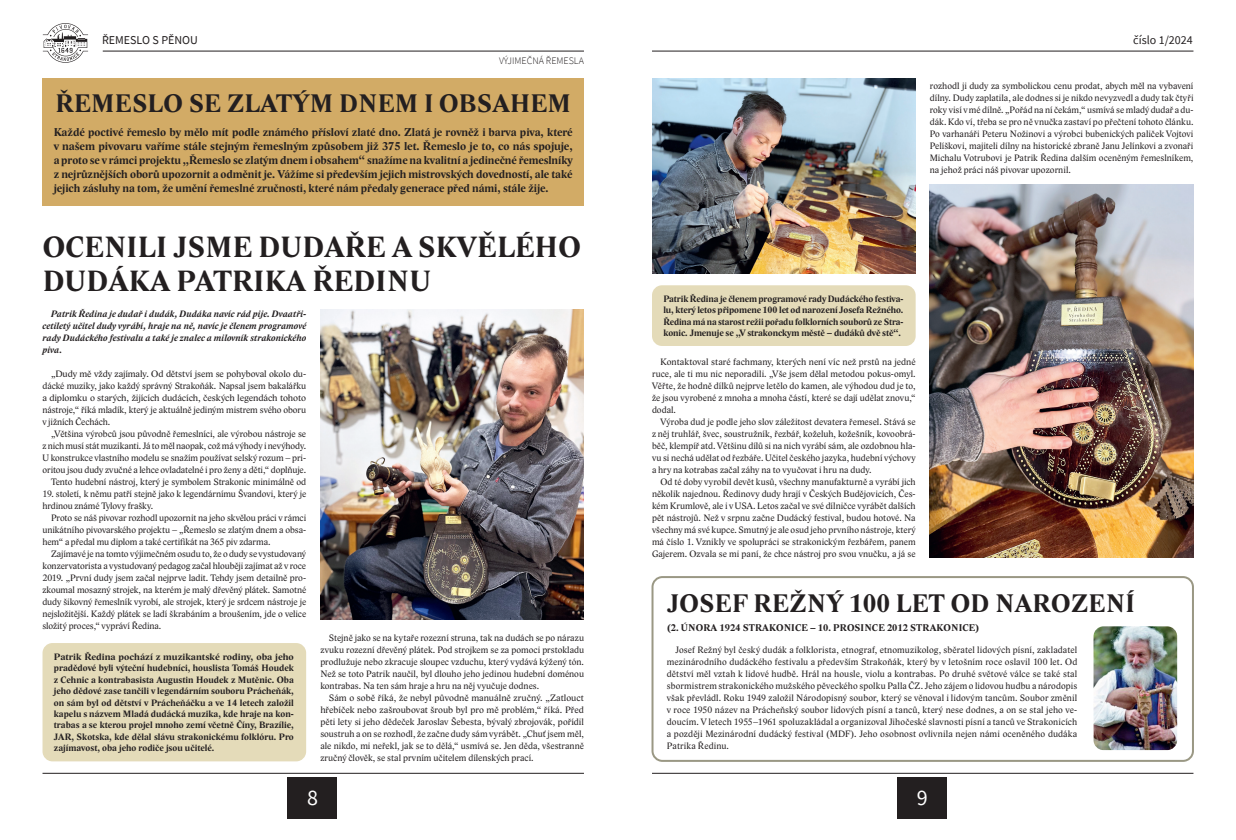
<style>
.page{position:relative;width:1236px;height:840px;background:#fff}
.page>*{position:absolute;margin:0;border:0;box-sizing:border-box;transform-origin:0 0}
.t1{font:700 30px/34px "Lido STF";letter-spacing:.01em;color:#231f20}
.t2{font:700 26px "Lido STF";letter-spacing:.01em;color:#231f20}
.t3{font:22px "Source Sans Pro";color:#fff}
.t4{font:12px "Source Sans Pro";color:#231f20}
.t5{font:700 11.6px/14px "Lido STF";color:#231f20;text-align:justify}
.t6{font:700 10px "Lido STF";letter-spacing:.015em;color:#231f20}
.t7{font:300 10px "Source Sans Pro";color:#231f20}
.t8{font:9.5px/12px "Lido STF";color:#231f20;text-align:justify}
.t9{font:700 9.5px/11.4px "Lido STF";color:#231f20;text-align:justify;scale:1.08 1}
.t10{font:700 9.5px/11.4px "Lido STF";color:#231f20;text-align:justify}
.t11{font:italic 700 9.5px/12px "Lido STF";letter-spacing:.02em;color:#231f20;text-align:justify}
</style>
<div class="page">
<hr style="left:43px;top:772px;width:541px;height:1px;background:#231f20">
<div style="left:287px;top:777px;width:50px;height:41px;background:#231f20"></div>
<hr style="left:652px;top:772px;width:541px;height:1px;background:#231f20">
<div style="left:897px;top:777px;width:50px;height:41px;background:#231f20"></div>
<hr style="left:652px;top:51px;width:541px;height:1px;background:#231f20">
<hr style="left:103px;top:51px;width:481px;height:1px;background:#231f20">
<svg style="left:43px;top:23px;width:45px;height:40px"></svg>
<div style="left:651px;top:575px;width:543px;height:186px;border:2px solid #9a9884;border-radius:10px"></div>
<div style="left:43px;top:78px;width:541px;height:128px;background:#d2ab66"></div>
<img style="left:320px;top:310px;width:264px;height:309px">
<div style="left:43px;top:642px;width:263px;height:119px;background:#e4dbb9;border-radius:10px"></div>
<div style="left:652px;top:285px;width:264px;height:61px;background:#e4dbb9;border-radius:10px"></div>
<img style="left:652px;top:78px;width:264px;height:195px">
<img style="left:930px;top:185px;width:263px;height:372px">
<img style="left:1093px;top:626px;width:84px;height:123px">
<p class="t4" style="left:102px;top:33px;width:97px">ŘEMESLO S PĚNOU</p>
<p class="t4" style="left:1133px;top:33px;width:61px">číslo 1/2024</p>
<p class="t7" style="left:499px;top:54px;width:86px">VÝJIMEČNÁ ŘEMESLA</p>
<p class="t2" style="left:56px;top:87px;width:517px">ŘEMESLO SE ZLATÝM DNEM I OBSAHEM</p>
<p class="t5" style="left:54px;top:125px;width:520px">Každé poctivé řemeslo by mělo mít podle známého přísloví zlaté dno. Zlatá je rovněž i barva piva, které v našem pivovaru vaříme stále stejným řemeslným způsobem již 375 let. Řemeslo je to, co nás spojuje, a proto se v rámci projektu „Řemeslo se zlatým dnem i obsahem“ snažíme na kvalitní a jedinečné řemeslníky z nejrůznějších oborů upozornit a odměnit je. Vážíme si především jejich mistrovských dovedností, ale také jejich zásluhy na tom, že umění řemeslné zručnosti, které nám předaly generace před námi, stále žije.</p>
<p class="t8" style="left:930px;top:79px;width:265px">rozhodl ji dudy za symbolickou cenu prodat, abych měl na vybavení dílny. Dudy zaplatila, ale dodnes si je nikdo nevyzvedl a dudy tak čtyři roky visí v mé dílně. „Pořád na ní čekám,“ usmívá se mladý dudař a du&shy;dák. Kdo ví, třeba se pro ně vnučka zastaví po přečtení tohoto článku.<br>Po varhanáři Peteru Nožinovi a výrobci bubenických paliček Vojtovi Pelíškovi, majiteli dílny na historické zbraně Janu Jelínkovi a zvonaři Michalu Votrubovi je Patrik Ředina dalším oceněným řemeslníkem, na jehož práci náš pivovar upozornil.</p>
<p class="t1" style="left:43px;top:231px;width:540px">OCENILI JSME DUDAŘE A SKVĚLÉHO<br>DUDÁKA PATRIKA ŘEDINU</p>
<p class="t11" style="left:43px;top:308px;width:265px;text-indent:9px">Patrik Ředina je dudař i dudák, Dudáka navíc rád pije. Dvaatři&shy;cetiletý učitel dudy vyrábí, hraje na ně, navíc je členem programové rady Dudáckého festivalu a také je znalec a milovník strakonického piva.</p>
<p class="t8" style="left:43px;top:367px;width:265px;text-indent:9px">„Dudy mě vždy zajímaly. Od dětství jsem se pohyboval okolo du&shy;dácké muziky, jako každý správný Strakoňák. Napsal jsem bakalářku a diplomku o starých, žijících dudácích, českých legendách tohoto nástroje,“ říká mladík, který je aktuálně jediným mistrem svého oboru v jižních Čechách.</p>
<p class="t8" style="left:43px;top:427px;width:265px;text-indent:9px">„Většina výrobců jsou původně řemeslníci, ale výrobou nástroje se z nich musí stát muzikanti. Já to měl naopak, což má výhody i nevýhody.<br>U konstrukce vlastního modelu se snažím používat selský rozum – pri&shy;oritou jsou dudy zvučné a lehce ovladatelné i pro ženy a děti,“ doplňuje.</p>
<p class="t8" style="left:51px;top:475px;width:257px">Tento hudební nástroj, který je symbolem Strakonic minimálně od</p>
<p class="t8" style="left:43px;top:487px;width:265px">19. století, k němu patří stejně jako k legendárnímu Švandovi, který je hrdinou známé Tylovy frašky.</p>
<p class="t8" style="left:43px;top:511px;width:265px;text-indent:9px">Proto se náš pivovar rozhodl upozornit na jeho skvělou práci v rámci unikátního pivovarského projektu – „Řemeslo se zlatým dnem a obsa&shy;hem“ a předal mu diplom a také certifikát na 365 piv zdarma.</p>
<p class="t8" style="left:43px;top:547px;width:265px;text-indent:9px">Zajímavé je na tomto výjimečném osudu to, že o dudy se vystudovaný konzervatorista a vystudovaný pedagog začal hlouběji zajímat až v roce 2019. „První dudy jsem začal nejprve ladit. Tehdy jsem detailně pro&shy;zkoumal mosazný strojek, na kterém je malý dřevěný plátek. Samotné dudy šikovný řemeslník vyrobí, ale strojek, který je srdcem nástroje je nejsložitější. Každý plátek se ladí škrabáním a broušením, jde o velice složitý proces,“ vypráví Ředina.</p>
<p class="t9" style="left:54px;top:650px;width:224px">Patrik Ředina pochází z muzikantské rodiny, oba jeho pradědové byli výteční hudebníci, houslista Tomáš Houdek z Cehnic a kontrabasista Augustin Houdek z Mutěnic. Oba jeho dědové zase tančili v legendárním souboru Prácheňák, on sám byl od dětství v Prácheňáčku a ve 14 letech založil kapelu s názvem Mladá dudácká muzika, kde hraje na kon&shy;trabas a se kterou projel mnoho zemí včetně Číny, Brazílie, JAR, Skotska, kde dělal slávu strakonickému folklóru. Pro zajímavost, oba jeho rodiče jsou učitelé.</p>
<p class="t8" style="left:320px;top:631px;width:265px;text-indent:9px">Stejně jako se na kytaře rozezní struna, tak na dudách se po nárazu zvuku rozezní dřevěný plátek. Pod strojkem se za pomoci prstokladu prodlužuje nebo zkracuje sloupec vzduchu, který vydává kýžený tón.<br>Než se toto Patrik naučil, byl dlouho jeho jedinou hudební doménou kontrabas. Na ten sám hraje a hru na něj vyučuje dodnes.</p>
<p class="t8" style="left:320px;top:691px;width:265px;text-indent:9px">Sám o sobě říká, že nebyl původně manuálně zručný. „Zatlouct hřebíček nebo zašroubovat šroub byl pro mě problém,“ říká. Před pěti lety si jeho dědeček Jaroslav Šebesta, bývalý zbrojovák, pořídil soustruh a on se rozhodl, že začne dudy sám vyrábět. „Chuť jsem měl, ale nikdo, mi neřekl, jak se to dělá,“ usmívá se. Jen děda, všestranně zručný člověk, se stal prvním učitelem dílenských prací.</p>
<p class="t10" style="left:663px;top:293px;width:241px">Patrik Ředina je členem programové rady Dudáckého festiva&shy;lu, který letos připomene 100 let od narození Josefa Režného.<br>Ředina má na starost režii pořadu folklorních souborů ze Stra&shy;konic. Jmenuje se „V strakonckym městě – dudáků dvě stě“.</p>
<p class="t8" style="left:652px;top:355px;width:265px;text-indent:9px">Kontaktoval staré fachmany, kterých není víc než prstů na jedné ruce, ale ti mu nic neporadili. „Vše jsem dělal metodou pokus-omyl.<br>Věřte, že hodně dílků nejprve letělo do kamen, ale výhodou dud je to, že jsou vyrobené z mnoha a mnoha částí, které se dají udělat znovu,“ dodal.</p>
<p class="t8" style="left:652px;top:415px;width:265px;text-indent:9px">Výroba dud je podle jeho slov záležitost devatera řemesel. Stává se z něj truhlář, švec, soustružník, řezbář, koželuh, kožešník, kovoobrá&shy;běč, klempíř atd. Většinu dílů si na nich vyrábí sám, ale ozdobnou hla&shy;vu si nechá udělat od řezbáře. Učitel českého jazyka, hudební výchovy a hry na kotrabas začal záhy na to vyučovat i hru na dudy.</p>
<p class="t8" style="left:652px;top:475px;width:265px;text-indent:9px">Od té doby vyrobil devět kusů, všechny manufakturně a vyrábí jich několik najednou. Ředinovy dudy hrají v Českých Budějovicích, Čes&shy;kém Krumlově, ale i v USA. Letos začal ve své dílničce vyrábět dalších pět nástrojů. Než v srpnu začne Dudácký festival, budou hotové. Na všechny má své kupce. Smutný je ale osud jeho prvního nástroje, který má číslo 1. Vznikly ve spolupráci se strakonickým řezbářem, panem Gajerem. Ozvala se mi paní, že chce nástroj pro svou vnučku, a já se</p>
<p class="t2" style="left:667px;top:587px;width:469px">JOSEF REŽNÝ 100 LET OD NAROZENÍ</p>
<p class="t8" style="left:667px;top:643px;width:412px;text-indent:9px">Josef Režný byl český dudák a folklorista, etnograf, etnomuzikolog, sběratel lidových písní, zakladatel mezinárodního dudáckého festivalu a především Strakoňák, který by v letošním roce oslavil 100 let. Od dětství měl vztah k lidové hudbě. Hrál na housle, violu a kontrabas. Po druhé světové válce se také stal sbormistrem strakonického mužského pěveckého spolku Palla ČZ. Jeho zájem o lidovou hudbu a národopis však převládl. Roku 1949 založil Národopisný soubor, který se věnoval i lidovým tancům. Soubor změnil v roce 1950 název na Prácheňský soubor lidových písní a tanců, který nese dodnes, a on se stal jeho ve&shy;doucím. V letech 1955–1961 spoluzakládal a organizoval Jihočeské slavnosti písní a tanců ve Strakonicích a později Mezinárodní dudácký festival (MDF). Jeho osobnost ovlivnila nejen námi oceněného dudáka Patrika Ředinu.</p>
<p class="t6" style="left:667px;top:620px;width:314px">(2. ÚNORA 1924 STRAKONICE – 10. PROSINCE 2012 STRAKONICE)</p>
<h3 class="t3" style="left:307px;top:782px;width:12px">8</h3>
<h3 class="t3" style="left:917px;top:782px;width:12px">9</h3>
</div>
